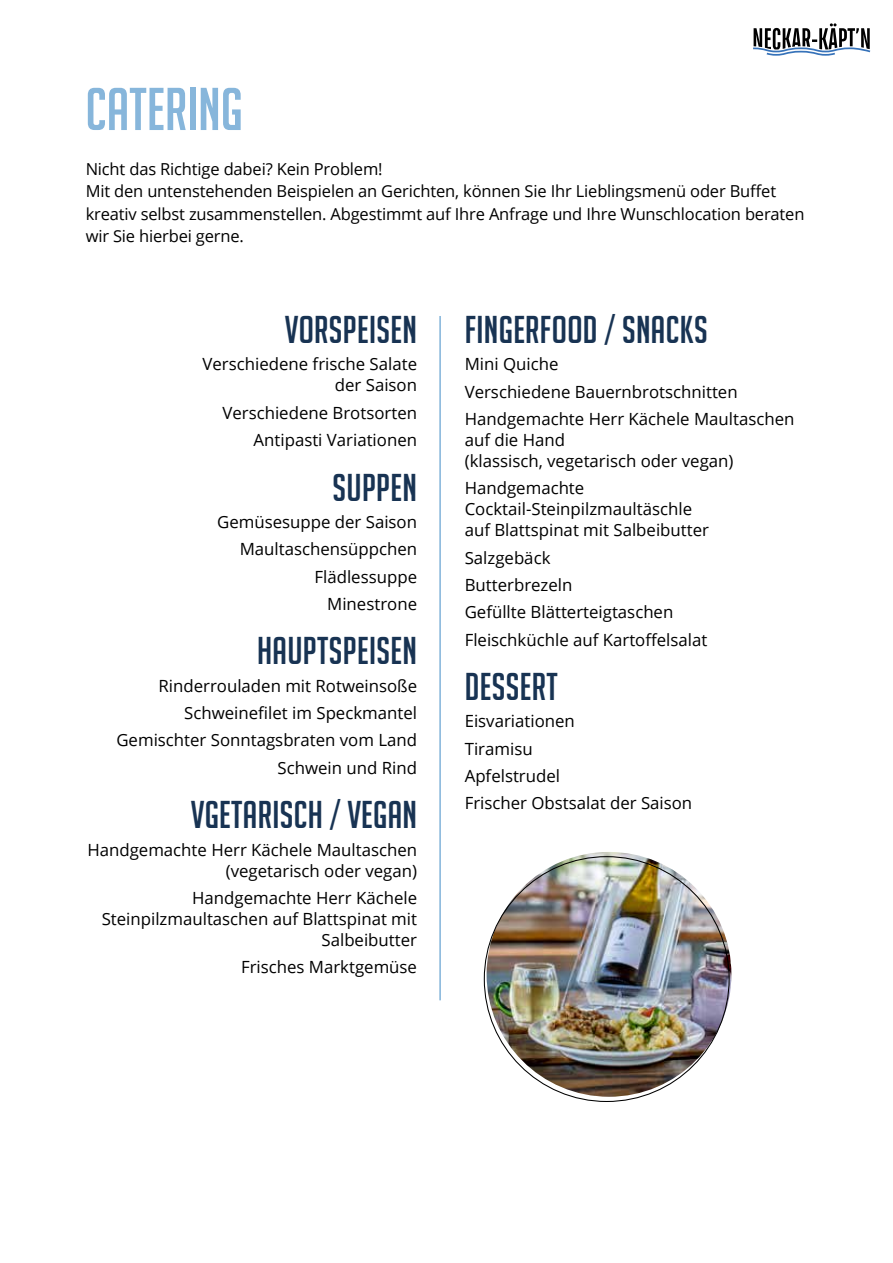
<style>
.page{position:relative;width:893px;height:1263px;background:#fff}
.page>*{position:absolute;margin:0;border:0;box-sizing:border-box;transform-origin:0 0}
.t1{font:58.8px "Big Noodle Titling";color:#87b6db}
.t2{font:37.8px "Big Noodle Titling";letter-spacing:.01em;color:#183353}
.t3{font:16.8px/27.3px "Open Sans";color:#000;text-align:right}
.t4{font:16.5px/22.5px "Open Sans";letter-spacing:-.01em;color:#000}
</style>
<div class="page">
<hr style="left:439px;top:316px;width:2px;height:684px;background:#87b6db">
<svg style="left:753px;top:23px;width:117px;height:33px"></svg>
<img style="left:487px;top:852px;width:244px;height:245px;border-radius:122px">
<h1 class="t1" style="left:85px;top:77px;width:159px">CATERING</h1>
<p class="t4" style="left:86px;top:157px;width:720px">Nicht das Richtige dabei? Kein Problem!<br>Mit den untenstehenden Beispielen an Gerichten, können Sie Ihr Lieblingsmenü oder Buffet kreativ selbst zusammenstellen. Abgestimmt auf Ihre Anfrage und Ihre Wunschlocation beraten wir Sie hierbei gerne.</p>
<h2 class="t2" style="left:285px;top:309px;width:134px">VORSPEISEN</h2>
<p class="t3" style="left:203px;top:353px;width:216px;line-height:21px">Verschiedene frische Salate der Saison</p>
<p class="t3" style="left:222px;top:399px;width:196px">Verschiedene Brotsorten<br>Antipasti Variationen</p>
<h2 class="t2" style="left:332px;top:467px;width:86px">SUPPEN</h2>
<p class="t3" style="left:217px;top:508px;width:201px">Gemüsesuppe der Saison<br>Maultaschensüppchen<br>Flädlessuppe<br>Minestrone</p>
<h2 class="t2" style="left:257px;top:631px;width:162px">HAUPTSPEISEN</h2>
<p class="t3" style="left:116px;top:672px;width:302px">Rinderrouladen mit Rotweinsoße<br>Schweinefilet im Speckmantel<br>Gemischter Sonntagsbraten vom Land<br>Schwein und Rind</p>
<h2 class="t2" style="left:191px;top:794px;width:228px">VGETARISCH / VEGAN</h2>
<p class="t3" style="left:87px;top:838px;width:331px;line-height:21px">Handgemachte Herr Kächele Maultaschen (vegetarisch oder vegan)</p>
<p class="t3" style="left:102px;top:887px;width:317px;line-height:21px">Handgemachte Herr Kächele<br>Steinpilzmaultaschen auf Blattspinat mit<br>Salbeibutter</p>
<p class="t3" style="left:241px;top:953px;width:178px">Frisches Marktgemüse</p>
<h2 class="t2" style="left:465px;top:309px;width:245px">FINGERFOOD / SNACKS</h2>
<p class="t3" style="left:465px;top:350px;width:331px;text-align:left">Mini Quiche<br>Verschiedene Bauernbrotschnitten<br>Handgemachte Herr Kächele Maultaschen</p>
<p class="t3" style="left:465px;top:429px;width:270px;line-height:21px;text-align:left">auf die Hand<br>(klassisch, vegetarisch oder vegan)</p>
<p class="t3" style="left:465px;top:477px;width:246px;line-height:21px;text-align:left">Handgemachte<br>Cocktail-Steinpilzmaultäschle auf Blattspinat mit Salbeibutter</p>
<p class="t3" style="left:465px;top:543px;width:244px;text-align:left">Salzgebäck<br>Butterbrezeln<br>Gefüllte Blätterteigtaschen<br>Fleischküchle auf Kartoffelsalat</p>
<h2 class="t2" style="left:465px;top:666px;width:94px">DESSERT</h2>
<p class="t3" style="left:465px;top:707px;width:229px;text-align:left">Eisvariationen<br>Tiramisu<br>Apfelstrudel<br>Frischer Obstsalat der Saison</p>
</div>
